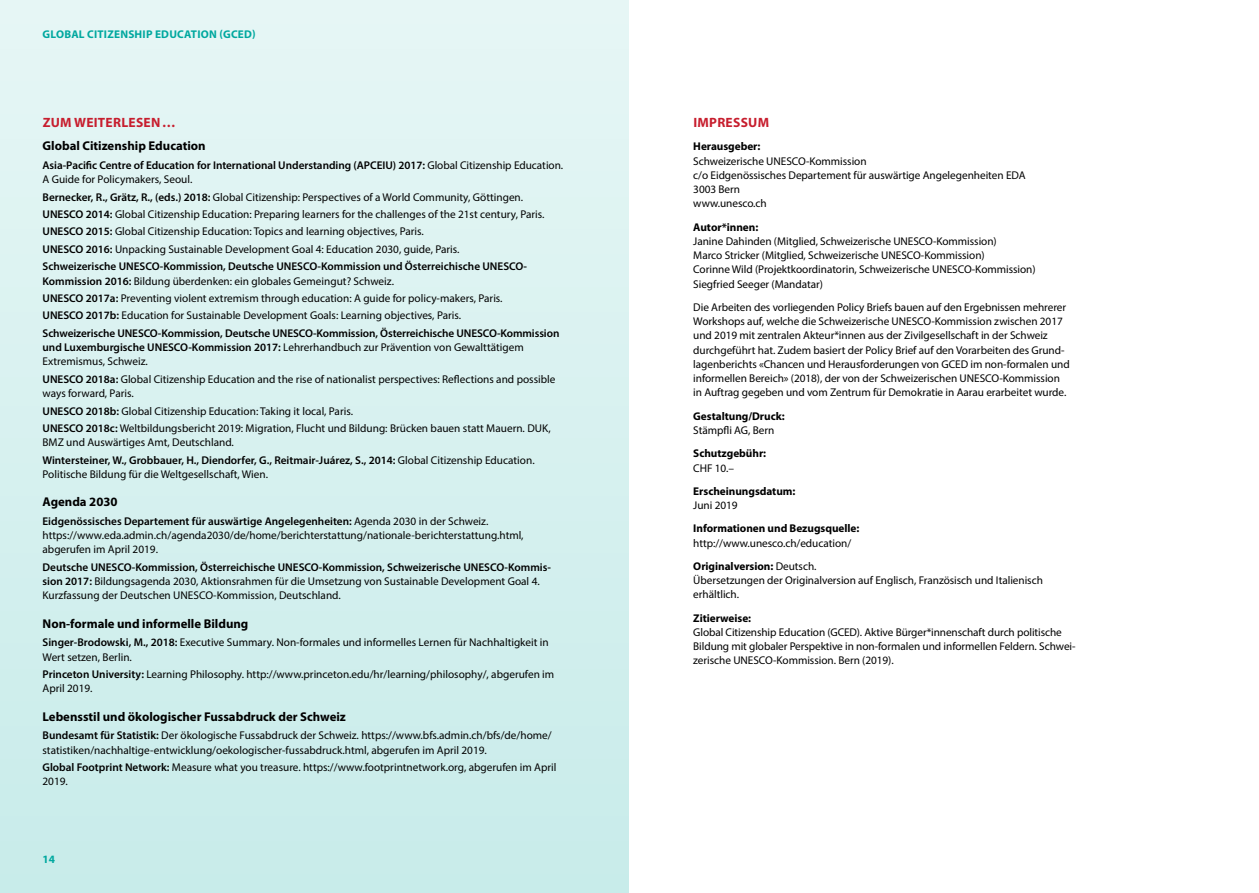
<style>
.page{position:relative;width:1259px;height:893px;background:#fff}
.page>*{position:absolute;margin:0;border:0;box-sizing:border-box;transform-origin:0 0}
.t1{font:700 13.5px "Myriad Pro";letter-spacing:.02em;color:#c71e2e}
.t2{font:700 12.75px "Myriad Pro";color:#000}
.t3{font:11.25px/14.2px "Myriad Pro";color:#000}
.t4{font:600 11.25px/14.2px "Myriad Pro";letter-spacing:-.005em;color:#000}
.t5{font:700 11.25px "Myriad Pro";letter-spacing:-.005em;color:#000}
.t6{font:700 11.25px "Myriad Pro";letter-spacing:.02em;color:#00a89f}
.s1{font-weight:400}
.s2{font-weight:600}
.s3{font-weight:700}
</style>
<div class="page">
<div style="left:0;top:0;width:1259px;height:893px;background:linear-gradient(to bottom,#e6f6f5,#c8ecea)"></div>
<div style="left:629px;top:0;width:630px;height:893px;background:#fff"></div>
<p class="t6" style="left:43px;top:28px;width:215px">GLOBAL CITIZENSHIP EDUCATION (GCED)</p>
<p class="t1" style="left:43px;top:115px;width:135px">ZUM WEITERLESEN…</p>
<p class="t2" style="left:43px;top:139px;width:165px">Global Citizenship Education</p>
<p class="t4" style="left:43px;top:158px;width:522px">Asia-Pacific Centre of Education for International Understanding (APCEIU) 2017: <span class="s1">Global Citizenship Education.<br>A Guide for Policymakers, Seoul.</span></p>
<p class="t3" style="left:43px;top:188px;width:503px;line-height:17.4px"><span class="s2">Bernecker, R., Grätz, R., (eds.) 2018:</span> Global Citizenship: Perspectives of a World Community, Göttingen.<br><span class="s2">UNESCO 2014:</span> Global Citizenship Education: Preparing learners for the challenges of the 21st century, Paris.<br><span class="s2">UNESCO 2015:</span> Global Citizenship Education: Topics and learning objectives, Paris.<br><span class="s2">UNESCO 2016:</span> Unpacking Sustainable Development Goal 4: Education 2030, guide, Paris.<br><span class="s2">Schweizerische UNESCO-Kommission, Deutsche UNESCO-Kommission und Österreichische UNESCO-</span></p>
<p class="t3" style="left:43px;top:272px;width:518px;line-height:17.4px"><span class="s2">Kommission 2016:</span> Bildung überdenken: ein globales Gemeingut? Schweiz.<br><span class="s2">UNESCO 2017a:</span> Preventing violent extremism through education: A guide for policy-makers, Paris.<br><span class="s2">UNESCO 2017b:</span> Education for Sustainable Development Goals: Learning objectives, Paris.<br><span class="s2">Schweizerische UNESCO-Kommission, Deutsche UNESCO-Kommission, Österreichische UNESCO-Kommission</span></p>
<p class="t3" style="left:43px;top:340px;width:483px"><span class="s2">und Luxemburgische UNESCO-Kommission 2017:</span> Lehrerhandbuch zur Prävention von Gewalttätigem<br>Extremismus, Schweiz.</p>
<p class="t3" style="left:43px;top:372px;width:514px"><span class="s2">UNESCO 2018a:</span> Global Citizenship Education and the rise of nationalist perspectives: Reflections and possible ways forward, Paris.</p>
<p class="t3" style="left:43px;top:402px;width:510px;line-height:17.4px"><span class="s2">UNESCO 2018b:</span> Global Citizenship Education: Taking it local, Paris.<br><span class="s2">UNESCO 2018c:</span> Weltbildungsbericht 2019: Migration, Flucht und Bildung: Brücken bauen statt Mauern. DUK,</p>
<p class="t4" style="left:43px;top:433px;width:493px;line-height:17.4px"><span class="s1">BMZ und Auswärtiges Amt, Deutschland.<br></span>Wintersteiner, W., Grobbauer, H., Diendorfer, G., Reitmair-Juárez, S., 2014: <span class="s1">Global Citizenship Education.</span></p>
<p class="t3" style="left:43px;top:467px;width:227px">Politische Bildung für die Weltgesellschaft, Wien.</p>
<p class="t2" style="left:43px;top:495px;width:77px">Agenda 2030</p>
<p class="t3" style="left:43px;top:514px;width:482px"><span class="s2">Eidgenössisches Departement für auswärtige Angelegenheiten:</span> Agenda 2030 in der Schweiz. https://www.eda.admin.ch/agenda2030/de/home/berichterstattung/nationale-berichterstattung.html, abgerufen im April 2019.</p>
<p class="t3" style="left:43px;top:560px;width:510px"><span class="s2">Deutsche UNESCO-Kommission, Österreichische UNESCO-Kommission, Schweizerische UNESCO-Kommis&shy;sion 2017:</span> Bildungsagenda 2030, Aktionsrahmen für die Umsetzung von Sustainable Development Goal 4.<br>Kurzfassung der Deutschen UNESCO-Kommission, Deutschland.</p>
<p class="t2" style="left:43px;top:616px;width:207px">Non-formale und informelle Bildung</p>
<p class="t3" style="left:43px;top:635px;width:508px"><span class="s2">Singer-Brodowski, M., 2018:</span> Executive Summary. Non-formales und informelles Lernen für Nachhaltigkeit in<br>Wert setzen, Berlin.</p>
<p class="t3" style="left:43px;top:667px;width:513px"><span class="s2">Princeton University:</span> Learning Philosophy. http://www.princeton.edu/hr/learning/philosophy/, abgerufen im<br>April 2019.</p>
<p class="t2" style="left:43px;top:709px;width:305px">Lebensstil und ökologischer Fussabdruck der Schweiz</p>
<p class="t3" style="left:43px;top:728px;width:511px"><span class="s2">Bundesamt für Statistik:</span> Der ökologische Fussabdruck der Schweiz. https://www.bfs.admin.ch/bfs/de/home/ statistiken/nachhaltige-entwicklung/oekologischer-fussabdruck.html, abgerufen im April 2019.</p>
<p class="t3" style="left:43px;top:760px;width:515px"><span class="s2">Global Footprint Network:</span> Measure what you treasure. https://www.footprintnetwork.org, abgerufen im April<br>2019.</p>
<p class="t6" style="left:43px;top:853px;width:14px">14</p>
<p class="t1" style="left:693px;top:115px;width:77px">IMPRESSUM</p>
<p class="t5" style="left:693px;top:140px;width:69px">Herausgeber:</p>
<p class="t3" style="left:693px;top:154px;width:334px">Schweizerische UNESCO-Kommission<br>c/o Eidgenössisches Departement für auswärtige Angelegenheiten EDA 3003 Bern<br>www.unesco.ch</p>
<p class="t5" style="left:693px;top:221px;width:66px">Autor*innen:</p>
<p class="t3" style="left:693px;top:234px;width:344px">Janine Dahinden (Mitglied, Schweizerische UNESCO-Kommission)<br>Marco Stricker (Mitglied, Schweizerische UNESCO-Kommission)<br>Corinne Wild (Projektkoordinatorin, Schweizerische UNESCO-Kommission)<br>Siegfried Seeger (Mandatar)</p>
<p class="t3" style="left:693px;top:300px;width:378px">Die Arbeiten des vorliegenden Policy Briefs bauen auf den Ergebnissen mehrerer Workshops auf, welche die Schweizerische UNESCO-Kommission zwischen 2017 und 2019 mit zentralen Akteur*innen aus der Zivilgesellschaft in der Schweiz durchgeführt hat. Zudem basiert der Policy Brief auf den Vorarbeiten des Grund&shy;lagenberichts «Chancen und Herausforderungen von GCED im non-formalen und informellen Bereich» (2018), der von der Schweizerischen UNESCO-Kommission in Auftrag gegeben und vom Zentrum für Demokratie in Aarau erarbeitet wurde.</p>
<p class="t5" style="left:693px;top:410px;width:93px">Gestaltung/Druck:</p>
<p class="t3" style="left:693px;top:423px;width:83px">Stämpfli AG, Bern</p>
<p class="t5" style="left:693px;top:447px;width:74px">Schutzgebühr:</p>
<p class="t3" style="left:693px;top:460px;width:42px">CHF 10.–</p>
<p class="t5" style="left:693px;top:485px;width:104px">Erscheinungsdatum:</p>
<p class="t3" style="left:693px;top:498px;width:46px">Juni 2019</p>
<p class="t5" style="left:693px;top:522px;width:168px">Informationen und Bezugsquelle:</p>
<p class="t3" style="left:693px;top:531px;width:159px;line-height:23.2px">http://www.unesco.ch/education/<br><span class="s3">Originalversion:</span> Deutsch.</p>
<p class="t3" style="left:693px;top:573px;width:351px">Übersetzungen der Originalversion auf Englisch, Französisch und Italienisch erhältlich.</p>
<p class="t5" style="left:693px;top:611px;width:59px">Zitierweise:</p>
<p class="t3" style="left:693px;top:625px;width:384px">Global Citizenship Education (GCED). Aktive Bürger*innenschaft durch politische<br>Bildung mit globaler Perspektive in non-formalen und informellen Feldern. Schwei&shy;zerische UNESCO-Kommission. Bern (2019).</p>
</div>
